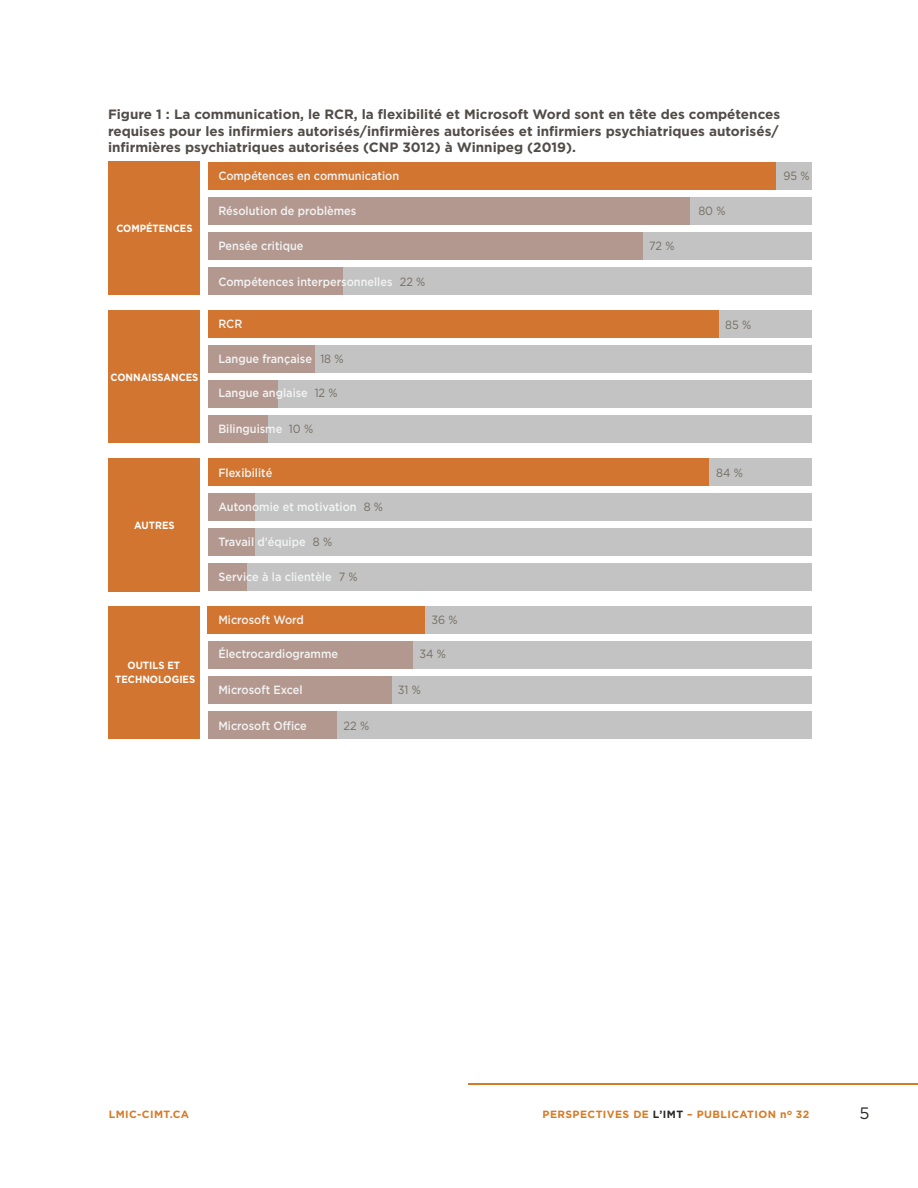
<style>
.page{position:relative;width:918px;height:1188px;background:#fff}
.page>*{position:absolute;margin:0;border:0;box-sizing:border-box;transform-origin:0 0}
.t1{font:16.5px "Gotham HTF";color:#2b2824}
.t2{font:700 13.5px/16.5px "Gotham HTF";color:#514c48}
.t3{font:500 12px "Gotham HTF";color:#f3f4f4;scale:.92 1}
.t4{font:12px "Gotham HTF";color:#756f64;scale:.92 1}
.t5{font:700 10.5px/13.5px "Gotham HTF";color:#fff;text-align:center;scale:.92 1}
.t6{font:700 10.5px "Gotham HTF";letter-spacing:.04em;color:#d67b27}
.s1{color:#2b2824}
</style>
<div class="page">
<hr style="left:468px;top:1083px;width:450px;height:2px;background:#d67b27">
<div style="left:208px;top:162px;width:604px;height:28px;background:#c3c3c3"></div>
<div style="left:208px;top:197px;width:604px;height:28px;background:#c3c3c3"></div>
<div style="left:208px;top:232px;width:604px;height:28px;background:#c3c3c3"></div>
<div style="left:208px;top:267px;width:604px;height:28px;background:#c3c3c3"></div>
<div style="left:208px;top:310px;width:604px;height:28px;background:#c3c3c3"></div>
<div style="left:208px;top:345px;width:604px;height:28px;background:#c3c3c3"></div>
<div style="left:208px;top:380px;width:604px;height:28px;background:#c3c3c3"></div>
<div style="left:208px;top:416px;width:604px;height:27px;background:#c3c3c3"></div>
<div style="left:208px;top:458px;width:604px;height:28px;background:#c3c3c3"></div>
<div style="left:208px;top:493px;width:604px;height:28px;background:#c3c3c3"></div>
<div style="left:208px;top:528px;width:604px;height:28px;background:#c3c3c3"></div>
<div style="left:208px;top:564px;width:604px;height:27px;background:#c3c3c3"></div>
<div style="left:208px;top:606px;width:604px;height:28px;background:#c3c3c3"></div>
<div style="left:208px;top:641px;width:604px;height:28px;background:#c3c3c3"></div>
<div style="left:208px;top:676px;width:604px;height:28px;background:#c3c3c3"></div>
<div style="left:208px;top:712px;width:604px;height:27px;background:#c3c3c3"></div>
<div style="left:208px;top:162px;width:568px;height:28px;background:#d17530"></div>
<div style="left:109px;top:606px;width:91px;height:132px;background:#d17530"></div>
<div style="left:109px;top:458px;width:91px;height:133px;background:#d17530"></div>
<div style="left:109px;top:310px;width:91px;height:133px;background:#d17530"></div>
<div style="left:109px;top:162px;width:91px;height:133px;background:#d17530"></div>
<div style="left:208px;top:197px;width:481px;height:28px;background:#b39890"></div>
<div style="left:208px;top:232px;width:434px;height:28px;background:#b39890"></div>
<div style="left:208px;top:267px;width:135px;height:28px;background:#b39890"></div>
<div style="left:208px;top:310px;width:510px;height:28px;background:#d17530"></div>
<div style="left:208px;top:345px;width:106px;height:28px;background:#b39890"></div>
<div style="left:208px;top:380px;width:70px;height:28px;background:#b39890"></div>
<div style="left:208px;top:416px;width:59px;height:27px;background:#b39890"></div>
<div style="left:208px;top:458px;width:501px;height:28px;background:#d17530"></div>
<div style="left:208px;top:493px;width:46px;height:28px;background:#b39890"></div>
<div style="left:208px;top:528px;width:46px;height:28px;background:#b39890"></div>
<div style="left:208px;top:564px;width:38px;height:27px;background:#b39890"></div>
<div style="left:208px;top:606px;width:217px;height:28px;background:#d17530"></div>
<div style="left:208px;top:641px;width:204px;height:28px;background:#b39890"></div>
<div style="left:208px;top:676px;width:183px;height:28px;background:#b39890"></div>
<div style="left:208px;top:712px;width:128px;height:27px;background:#b39890"></div>
<p class="t2" style="left:108px;top:106px;width:674px">Figure 1 : La communication, le RCR, la flexibilité et Microsoft Word sont en tête des compétences requises pour les infirmiers autorisés/infirmières autorisées et infirmiers psychiatriques autorisés/ infirmières psychiatriques autorisées (CNP 3012) à Winnipeg (2019).</p>
<p class="t5" style="left:116px;top:222px;width:84px">COMPÉTENCES</p>
<p class="t5" style="left:111px;top:370px;width:97px">CONNAISSANCES</p>
<p class="t5" style="left:134px;top:518px;width:45px">AUTRES</p>
<p class="t5" style="left:115px;top:659px;width:88px">OUTILS ET<br>TECHNOLOGIES</p>
<p class="t3" style="left:218px;top:169px;width:198px">Compétences en communication</p>
<p class="t3" style="left:218px;top:204px;width:152px">Résolution de problèmes</p>
<p class="t3" style="left:218px;top:239px;width:94px">Pensée critique</p>
<p class="t3" style="left:218px;top:274px;width:191px">Compétences interpersonnelles</p>
<p class="t4" style="left:400px;top:275px;width:29px">22 %</p>
<p class="t4" style="left:649px;top:239px;width:29px">72 %</p>
<p class="t4" style="left:698px;top:204px;width:31px">80 %</p>
<p class="t3" style="left:218px;top:317px;width:28px">RCR</p>
<p class="t4" style="left:725px;top:318px;width:30px">85 %</p>
<p class="t3" style="left:218px;top:352px;width:103px">Langue française</p>
<p class="t3" style="left:218px;top:386px;width:99px">Langue anglaise</p>
<p class="t3" style="left:218px;top:422px;width:71px">Bilinguisme</p>
<p class="t4" style="left:320px;top:352px;width:27px">18 %</p>
<p class="t4" style="left:315px;top:386px;width:26px">12 %</p>
<p class="t4" style="left:289px;top:422px;width:28px">10 %</p>
<p class="t3" style="left:218px;top:466px;width:60px">Flexibilité</p>
<p class="t3" style="left:218px;top:500px;width:152px">Autonomie et motivation</p>
<p class="t3" style="left:218px;top:534px;width:96px">Travail d’équipe</p>
<p class="t3" style="left:218px;top:570px;width:125px">Service à la clientèle</p>
<p class="t4" style="left:364px;top:500px;width:23px">8 %</p>
<p class="t4" style="left:313px;top:535px;width:23px">8 %</p>
<p class="t4" style="left:339px;top:570px;width:22px">7 %</p>
<p class="t3" style="left:218px;top:613px;width:95px">Microsoft Word</p>
<p class="t3" style="left:218px;top:647px;width:132px">Électrocardiogramme</p>
<p class="t3" style="left:218px;top:683px;width:93px">Microsoft Excel</p>
<p class="t3" style="left:218px;top:719px;width:98px">Microsoft Office</p>
<p class="t4" style="left:344px;top:719px;width:29px">22 %</p>
<p class="t4" style="left:431px;top:613px;width:30px">36 %</p>
<p class="t4" style="left:419px;top:647px;width:30px">34 %</p>
<p class="t4" style="left:398px;top:683px;width:27px">31 %</p>
<p class="t4" style="left:716px;top:466px;width:31px">84 %</p>
<p class="t4" style="left:783px;top:170px;width:30px">95 %</p>
<p class="t6" style="left:109px;top:1108px;width:82px">LMIC-CIMT.CA</p>
<p class="t6" style="left:543px;top:1108px;width:268px">PERSPECTIVES DE <span class="s1">L’IMT</span> – PUBLICATION n<sup>O</sup> 32</p>
<h1 class="t1" style="left:859px;top:1104px;width:12px">5</h1>
</div>
